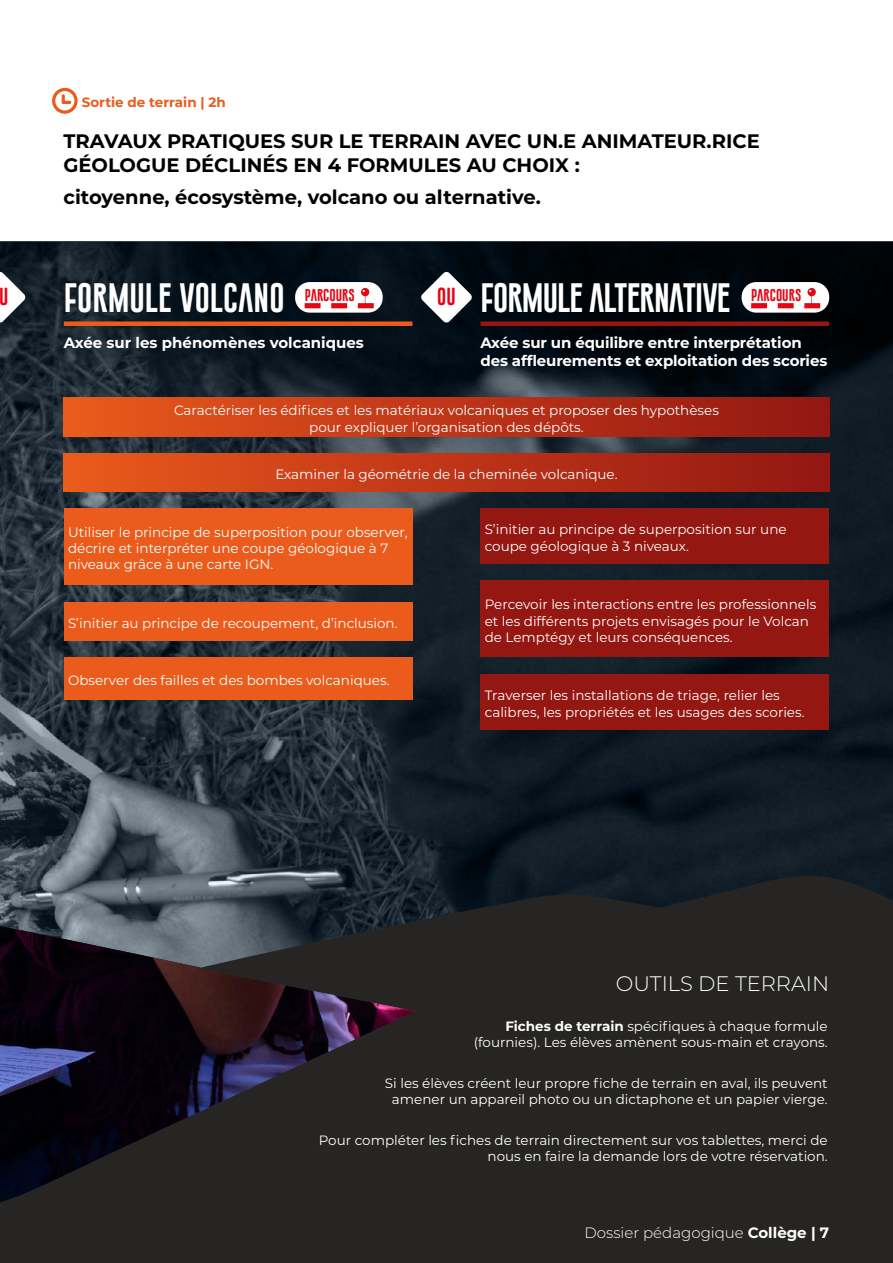
<style>
.page{position:relative;width:893px;height:1263px;background:#fff}
.page>*{position:absolute;margin:0;border:0;box-sizing:border-box;transform-origin:0 0}
.t1{font:30px "Gobold Extra 1";letter-spacing:-.03em;color:#fff}
.t2{font:30px "Gobold Extra 1";color:#fff}
.t3{font:300 21px "Montserrat";color:#fff}
.t4{font:700 19.5px/23.4px "Montserrat";color:#000}
.t5{font:18px "Gobold Extra 1";color:#e30613}
.t6{font:700 15px/18px "Montserrat";letter-spacing:-.01em;color:#fff}
.t7{font:300 15px "Montserrat";color:#fff}
.t8{font:13.5px/16.2px "Montserrat";color:#fff}
.t9{font:700 13.5px "Montserrat";color:#eb5b1b}
.t10{font:12.45px "Gobold Extra 1";color:#e30613}
.s1{font-weight:700}
</style>
<div class="page">
<img style="left:0;top:243px;width:893px;height:614px">
<div style="left:64px;top:602px;width:348px;height:38px;background:#eb5b1b"></div>
<div style="left:64px;top:657px;width:348px;height:43px;background:#eb5b1b"></div>
<div style="left:64px;top:508px;width:348px;height:77px;background:#eb5b1b"></div>
<div style="left:480px;top:508px;width:349px;height:56px;background:#941711"></div>
<div style="left:480px;top:674px;width:349px;height:55px;background:#941711"></div>
<div style="left:480px;top:581px;width:349px;height:76px;background:#941711"></div>
<div style="left:64px;top:398px;width:765px;height:38px;background:linear-gradient(to right,#eb591d,#931512)"></div>
<div style="left:64px;top:453px;width:765px;height:38px;background:linear-gradient(to right,#eb591d,#931512)"></div>
<div style="left:64px;top:321px;width:348px;height:5px;background:#eb5b1b"></div>
<div style="left:480px;top:321px;width:349px;height:5px;background:#941711"></div>
<svg style="left:0;top:857px;width:893px;height:406px;background:#262727"></svg>
<div style="left:295px;top:282px;width:88px;height:31px;background:#fff;border-radius:15px"></div>
<svg style="left:305px;top:288px;width:69px;height:20px"></svg>
<div style="left:742px;top:282px;width:87px;height:31px;background:#fff;border-radius:15px"></div>
<svg style="left:751px;top:288px;width:69px;height:20px"></svg>
<svg style="left:52px;top:88px;width:26px;height:26px"></svg>
<svg style="left:0;top:899px;width:416px;height:313px;background:#373f45"></svg>
<img style="left:0;top:926px;width:416px;height:276px">
<svg style="left:0;top:271px;width:26px;height:52px"></svg>
<svg style="left:421px;top:271px;width:51px;height:52px"></svg>
<p class="t9" style="left:82px;top:95px;width:145px">Sortie de terrain | 2h</p>
<h3 class="t4" style="left:64px;top:130px;width:698px">TRAVAUX PRATIQUES SUR LE TERRAIN AVEC UN.E ANIMATEUR.RICE<br>GÉOLOGUE DÉCLINÉS EN 4 FORMULES AU CHOIX :</h3>
<h3 class="t4" style="left:64px;top:185px;width:479px">citoyenne, écosystème, volcano ou alternative.</h3>
<h1 class="t1" style="left:480px;top:284px;width:252px">FORMULE ALTERNATIVE</h1>
<p class="t6" style="left:480px;top:333px;width:348px">Axée sur un équilibre entre interprétation des affleurements et exploitation des scories</p>
<h1 class="t2" style="left:64px;top:284px;width:222px">FORMULE VOLCANO</h1>
<p class="t6" style="left:64px;top:333px;width:302px">Axée sur les phénomènes volcaniques</p>
<h3 class="t5" style="left:0;top:289px;width:11px">U</h3>
<h3 class="t5" style="left:437px;top:289px;width:20px">OU</h3>
<p class="t10" style="left:305px;top:289px;width:52px">PARCOURS</p>
<p class="t10" style="left:751px;top:289px;width:52px">PARCOURS</p>
<p class="t8" style="left:174px;top:403px;width:546px;text-align:center">Caractériser les édifices et les matériaux volcaniques et proposer des hypothèses pour expliquer l’organisation des dépôts.</p>
<p class="t8" style="left:275px;top:466px;width:344px">Examiner la géométrie de la cheminée volcanique.</p>
<p class="t8" style="left:68px;top:524px;width:341px">Utiliser le principe de superposition pour observer, décrire et interpréter une coupe géologique à 7 niveaux grâce à une carte IGN.</p>
<p class="t8" style="left:68px;top:615px;width:331px">S’initier au principe de recoupement, d’inclusion.</p>
<p class="t8" style="left:68px;top:672px;width:323px">Observer des failles et des bombes volcaniques.</p>
<p class="t8" style="left:485px;top:522px;width:303px">S’initier au principe de superposition sur une coupe géologique à 3 niveaux.</p>
<p class="t8" style="left:485px;top:597px;width:333px">Percevoir les interactions entre les professionnels et les différents projets envisagés pour le Volcan de Lemptégy et leurs conséquences.</p>
<p class="t8" style="left:485px;top:688px;width:321px">Traverser les installations de triage, relier les calibres, les propriétés et les usages des scories.</p>
<h2 class="t3" style="left:616px;top:972px;width:215px">OUTILS DE TERRAIN</h2>
<p class="t8" style="left:474px;top:1018px;width:355px;text-align:right"><span class="s1">Fiches de terrain</span> spécifiques à chaque formule (fournies). Les élèves amènent sous-main et crayons.</p>
<p class="t8" style="left:385px;top:1075px;width:444px;text-align:center">Si les élèves créent leur propre fiche de terrain en aval, ils peuvent amener un appareil photo ou un dictaphone et un papier vierge.</p>
<p class="t8" style="left:319px;top:1132px;width:510px;text-align:right">Pour compléter les fiches de terrain directement sur vos tablettes, merci de nous en faire la demande lors de votre réservation.</p>
<p class="t7" style="left:584px;top:1225px;width:246px">Dossier pédagogique <span class="s1">Collège | 7</span></p>
</div>
